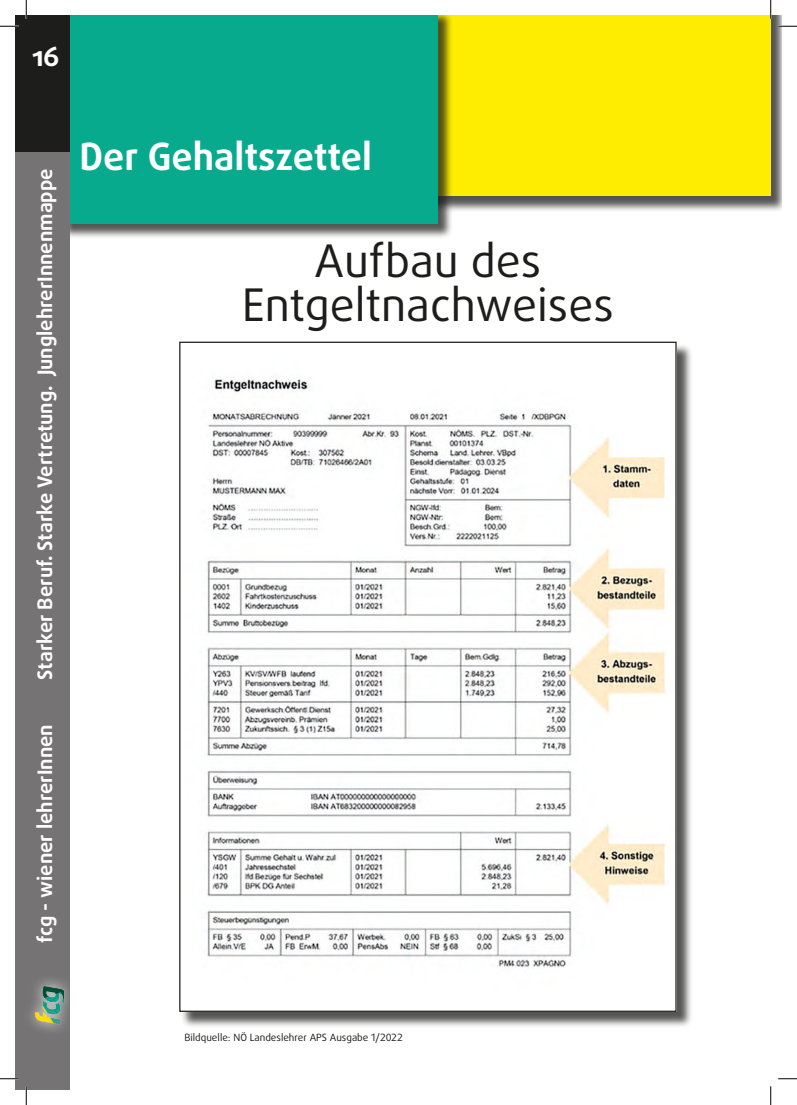
<style>
.page{position:relative;width:797px;height:1105px;background:#fff}
.page>*{position:absolute;margin:0;border:0;box-sizing:border-box;transform-origin:0 0}
.t1{font:45px/43.8px "Daxline Pro";color:#1d1d1b;text-align:center}
.t2{font:700 37.5px "Daxline Pro";color:#fff}
.t3{font:700 27.5px "Daxline Pro";color:#fff}
.t4{font:700 20px "Daxline Pro";color:#fff}
.t5{font:10px "Daxline Pro";color:#1d1d1b}
</style>
<div class="page">
<div style="left:411px;top:16px;width:370px;height:196px;background:#1d1d1b;opacity:.75"></div>
<div style="left:409px;top:16px;width:361px;height:180px;background:#ffed00"></div>
<div style="left:60px;top:16px;width:393px;height:224px;background:#1d1d1b;opacity:.75"></div>
<div style="left:58px;top:16px;width:379px;height:208px;background:#08aa8d"></div>
<div style="left:181px;top:343px;width:511px;height:685px;background:#1d1d1b;opacity:.75"></div>
<img style="left:181px;top:344px;width:493px;height:666px">
<div style="left:16px;top:16px;width:54px;height:1073px;background:#757374"></div>
<div style="left:16px;top:16px;width:54px;height:136px;background:#1d1d1b"></div>
<svg style="left:63px;top:983px;width:6px;height:41px"></svg>
<img style="left:30px;top:979px;width:33px;height:52px">
<svg style="left:0;top:25px;width:19px;height:2px"></svg>
<svg style="left:778px;top:25px;width:19px;height:2px"></svg>
<svg style="left:0;top:1078px;width:19px;height:1px"></svg>
<svg style="left:778px;top:1078px;width:19px;height:1px"></svg>
<svg style="left:25px;top:0;width:2px;height:19px"></svg>
<svg style="left:25px;top:1086px;width:2px;height:19px"></svg>
<svg style="left:770px;top:0;width:1px;height:19px"></svg>
<svg style="left:770px;top:1086px;width:1px;height:19px"></svg>
<h3 class="t3" style="left:32px;top:40px;width:29px">16</h3>
<p class="t4" style="left:33px;top:680px;width:512px;rotate:-90deg">Starker Beruf. Starke Vertretung. JunglehrerInnenmappe</p>
<p class="t4" style="left:33px;top:943px;width:220px;rotate:-90deg">fcg - wiener lehrerInnen</p>
<h2 class="t2" style="left:79px;top:134px;width:294px">Der Gehaltszettel</h2>
<h1 class="t1" style="left:242px;top:240px;width:373px">Aufbau des<br>Entgeltnachweises</h1>
<p class="t5" style="left:184px;top:1031px;width:220px">Bildquelle: NÖ Landeslehrer APS Ausgabe 1/2022</p>
</div>
